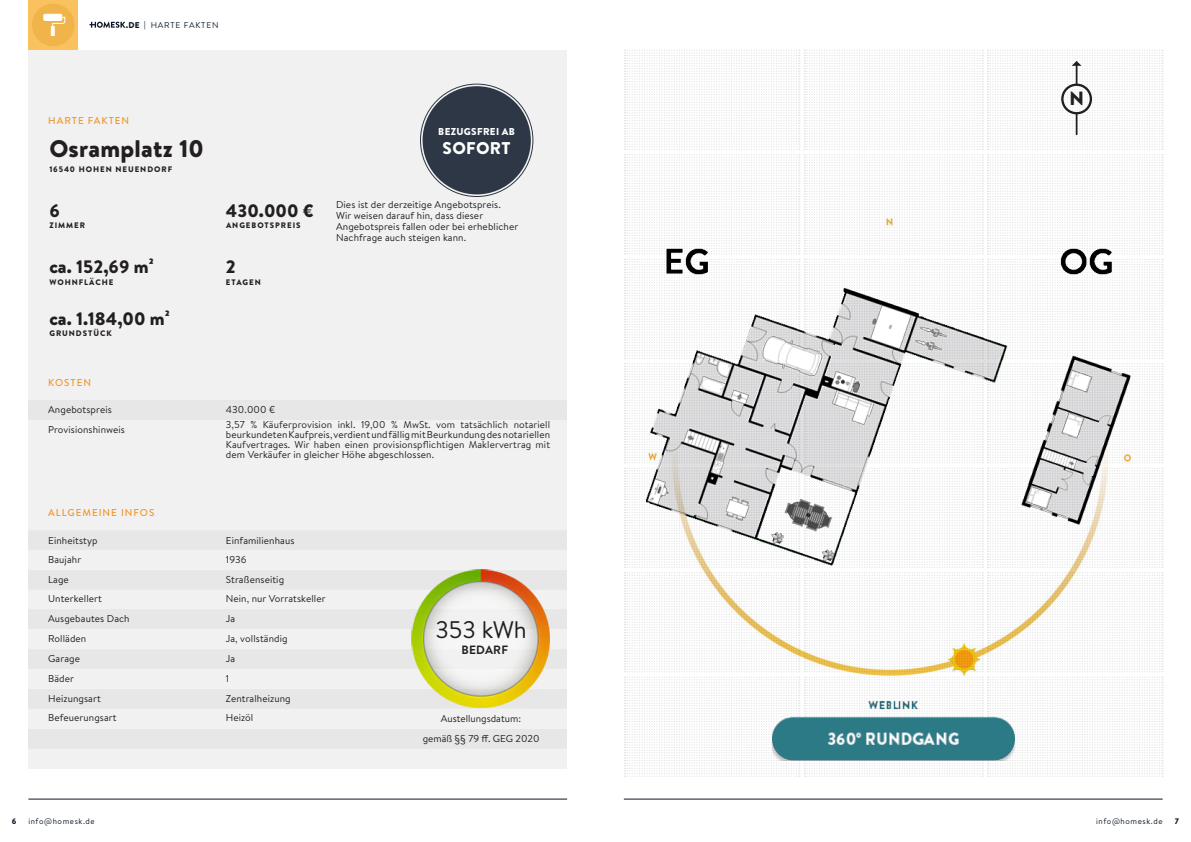
<style>
.page{position:relative;width:1191px;height:842px;background:#fff}
.page>*{position:absolute;margin:0;border:0;box-sizing:border-box;transform-origin:0 0}
.t1{font:900 24px "Brandon Text";letter-spacing:.01em;color:#231f20}
.t2{font:24px "Brandon Text";letter-spacing:-.01em;color:#231f20}
.t3{font:900 19.1px "Brandon Text";color:#231f20}
.Notes{font:900 18px "Brandon Text";color:#231f20}
.t4{font:900 17px "Brandon Text";letter-spacing:.02em;color:#fff}
.t5{font:700 12px "Brandon Text";letter-spacing:.02em;color:#231f20}
.Notes-2{font:10px/10px "Brandon Text";letter-spacing:.01em;color:#231f20;text-align:justify}
.t6{font:500 10px "Brandon Text";letter-spacing:.095em;color:#f1982a}
.t7{font:900 10px "Brandon Text";letter-spacing:.03em;color:#fff}
.Fließtext{font:8.4px "Brandon Text";letter-spacing:.095em;color:#0c1d2b}
.t8{font:900 8.4px "Brandon Text";color:#0a1827}
.Notes-3{font:900 8px "Brandon Text";letter-spacing:.12em;color:#231f20}
.t9{font:8px "Brandon Text";letter-spacing:.075em;color:#0a1827}
.t10{font:900 8px "Brandon Text";color:#0a1827}
</style>
<div class="page">
<svg style="left:89px;top:22px;width:36px;height:6px"></svg>
<div style="left:28px;top:0;width:50px;height:50px;background:#fac25f"></div>
<div style="left:32px;top:4px;width:42px;height:42px;background:#f0b44a;border-radius:50%"></div>
<div style="left:44px;top:14px;width:18px;height:6px;background:#fff"></div>
<div style="left:43px;top:14px;width:19px;height:7px;border:1px solid #fff"></div>
<svg style="left:51px;top:26px;width:4px;height:10px"></svg>
<svg style="left:52px;top:16px;width:14px;height:11px"></svg>
<hr style="left:28px;top:799px;width:539px;height:1px;background:#0a1827">
<hr style="left:624px;top:799px;width:538px;height:1px;background:#0a1827">
<div style="left:28px;top:50px;width:539px;height:718px;background:#f1f1f1"></div>
<div style="left:28px;top:689px;width:539px;height:20px;background:#e6e7e6"></div>
<div style="left:28px;top:728px;width:539px;height:20px;background:#e6e7e6"></div>
<div style="left:28px;top:649px;width:539px;height:20px;background:#e6e7e6"></div>
<div style="left:28px;top:609px;width:539px;height:20px;background:#e6e7e6"></div>
<div style="left:28px;top:570px;width:539px;height:20px;background:#e6e7e6"></div>
<div style="left:28px;top:530px;width:539px;height:20px;background:#e6e7e6"></div>
<div style="left:28px;top:400px;width:539px;height:20px;background:#e6e7e6"></div>
<svg style="left:624px;top:50px;width:539px;height:727px"></svg>
<div style="left:1061px;top:84px;width:31px;height:30px;border:2px solid #231f20;border-radius:50%"></div>
<hr style="left:28px;top:364px;width:539px;height:1px;background:#fff">
<hr style="left:28px;top:383px;width:539px;height:2px;background:#fff">
<hr style="left:28px;top:403px;width:539px;height:2px;background:#fff">
<hr style="left:28px;top:423px;width:539px;height:2px;background:#fff">
<hr style="left:28px;top:443px;width:539px;height:1px;background:#fff">
<hr style="left:28px;top:463px;width:539px;height:1px;background:#fff">
<hr style="left:28px;top:529px;width:539px;height:2px;background:#fff">
<hr style="left:28px;top:549px;width:539px;height:2px;background:#fff">
<hr style="left:28px;top:569px;width:539px;height:1px;background:#fff">
<hr style="left:28px;top:589px;width:539px;height:1px;background:#fff">
<hr style="left:28px;top:609px;width:539px;height:1px;background:#fff">
<hr style="left:28px;top:629px;width:539px;height:1px;background:#fff">
<hr style="left:28px;top:648px;width:539px;height:2px;background:#fff">
<hr style="left:28px;top:668px;width:539px;height:2px;background:#fff">
<hr style="left:28px;top:688px;width:539px;height:2px;background:#fff">
<hr style="left:28px;top:708px;width:539px;height:1px;background:#fff">
<hr style="left:28px;top:728px;width:539px;height:1px;background:#fff">
<hr style="left:28px;top:748px;width:539px;height:1px;background:#fff">
<img style="left:412px;top:569px;width:138px;height:138px">
<img style="left:624px;top:155px;width:538px;height:501px">
<div style="left:422px;top:86px;width:109px;height:108px;background:#2e3746;border-radius:50%"></div>
<img style="left:772px;top:684px;width:242px;height:76px">
<img style="left:649px;top:218px;width:481px;height:464px">
<p class="t8" style="left:144px;top:19px;width:3px">|</p>
<p class="Fließtext" style="left:151px;top:19px;width:69px">HARTE FAKTEN</p>
<p class="t8" style="left:126px;top:19px;width:15px">.DE</p>
<p class="t6" style="left:48px;top:114px;width:82px">HARTE FAKTEN</p>
<p class="t1" style="left:49px;top:132px;width:156px">Osramplatz 10</p>
<p class="Notes-3" style="left:49px;top:164px;width:124px">16540 HOHEN NEUENDORF</p>
<p class="Notes" style="left:49px;top:198px;width:12px">6</p>
<p class="Notes-3" style="left:49px;top:220px;width:37px">ZIMMER</p>
<p class="Notes" style="left:49px;top:254px;width:106px">ca. 152,69 m²</p>
<p class="Notes-3" style="left:49px;top:276px;width:66px">WOHNFLÄCHE</p>
<p class="Notes" style="left:49px;top:306px;width:122px">ca. 1.184,00 m²</p>
<p class="Notes-3" style="left:49px;top:328px;width:64px">GRUNDSTÜCK</p>
<p class="t6" style="left:48px;top:375px;width:44px">KOSTEN</p>
<p class="Notes" style="left:226px;top:198px;width:89px">430.000 €</p>
<p class="Notes-3" style="left:226px;top:220px;width:76px">ANGEBOTSPREIS</p>
<p class="Notes" style="left:226px;top:254px;width:11px">2</p>
<p class="Notes-3" style="left:226px;top:276px;width:36px">ETAGEN</p>
<p class="Notes-2" style="left:48px;top:404px;width:65px">Angebotspreis</p>
<p class="Notes-2" style="left:226px;top:404px;width:51px">430.000 €</p>
<p class="t7" style="left:438px;top:124px;width:78px">BEZUGSFREI AB</p>
<p class="t4" style="left:442px;top:136px;width:69px">SOFORT</p>
<p class="Notes-2" style="left:336px;top:200px;width:166px">Dies ist der derzeitige Angebotspreis.</p>
<p class="Notes-2" style="left:336px;top:211px;width:148px">Wir weisen darauf hin, dass dieser</p>
<p class="Notes-2" style="left:336px;top:222px;width:184px">Angebotspreis fallen oder bei erheblicher</p>
<p class="Notes-2" style="left:336px;top:233px;width:131px">Nachfrage auch steigen kann.</p>
<p class="Notes-2" style="left:48px;top:424px;width:78px">Provisionshinweis</p>
<p class="Notes-2" style="left:226px;top:419px;width:326px">3,57 % Käuferprovision inkl. 19,00 % MwSt. vom tatsächlich notariell beurkundeten Kaufpreis, verdient und fällig mit Beurkundung des notariellen Kaufvertrages. Wir haben einen provisionspflichtigen Maklervertrag mit dem Verkäufer in gleicher Höhe abgeschlossen.</p>
<p class="t6" style="left:48px;top:506px;width:108px">ALLGEMEINE INFOS</p>
<p class="Notes-2" style="left:48px;top:535px;width:51px">Einheitstyp</p>
<p class="Notes-2" style="left:226px;top:535px;width:70px">Einfamilienhaus</p>
<p class="Notes-2" style="left:48px;top:574px;width:22px">Lage</p>
<p class="Notes-2" style="left:226px;top:574px;width:60px">Straßenseitig</p>
<p class="Notes-2" style="left:48px;top:555px;width:35px">Baujahr</p>
<p class="Notes-2" style="left:226px;top:555px;width:22px">1936</p>
<p class="Notes-2" style="left:48px;top:593px;width:55px">Unterkellert</p>
<p class="Notes-2" style="left:226px;top:593px;width:101px">Nein, nur Vorratskeller</p>
<p class="Notes-2" style="left:48px;top:613px;width:83px">Ausgebautes Dach</p>
<p class="Notes-2" style="left:226px;top:613px;width:11px">Ja</p>
<p class="Notes-2" style="left:48px;top:633px;width:40px">Rolläden</p>
<p class="Notes-2" style="left:226px;top:633px;width:63px">Ja, vollständig</p>
<p class="Notes-2" style="left:48px;top:653px;width:33px">Garage</p>
<p class="Notes-2" style="left:226px;top:653px;width:11px">Ja</p>
<p class="Notes-2" style="left:48px;top:674px;width:27px">Bäder</p>
<p class="Notes-2" style="left:226px;top:674px;width:5px">1</p>
<p class="Notes-2" style="left:48px;top:693px;width:54px">Heizungsart</p>
<p class="Notes-2" style="left:226px;top:693px;width:66px">Zentralheizung</p>
<p class="Notes-2" style="left:48px;top:713px;width:70px">Befeuerungsart</p>
<p class="Notes-2" style="left:226px;top:713px;width:29px">Heizöl</p>
<p class="t2" style="left:435px;top:613px;width:93px">353 kWh</p>
<p class="t5" style="left:461px;top:642px;width:48px">BEDARF</p>
<p class="Notes-2" style="left:441px;top:713px;width:82px">Austellungsdatum:</p>
<p class="Notes-2" style="left:423px;top:733px;width:118px">gemäß §§ 79 ff. GEG 2020</p>
<p class="t3" style="left:1069px;top:85px;width:16px">N</p>
<p class="t10" style="left:12px;top:815px;width:6px">6</p>
<p class="t9" style="left:28px;top:815px;width:68px">info@homesk.de</p>
<p class="t9" style="left:1096px;top:815px;width:68px">info@homesk.de</p>
<p class="t10" style="left:1174px;top:815px;width:6px">7</p>
</div>
